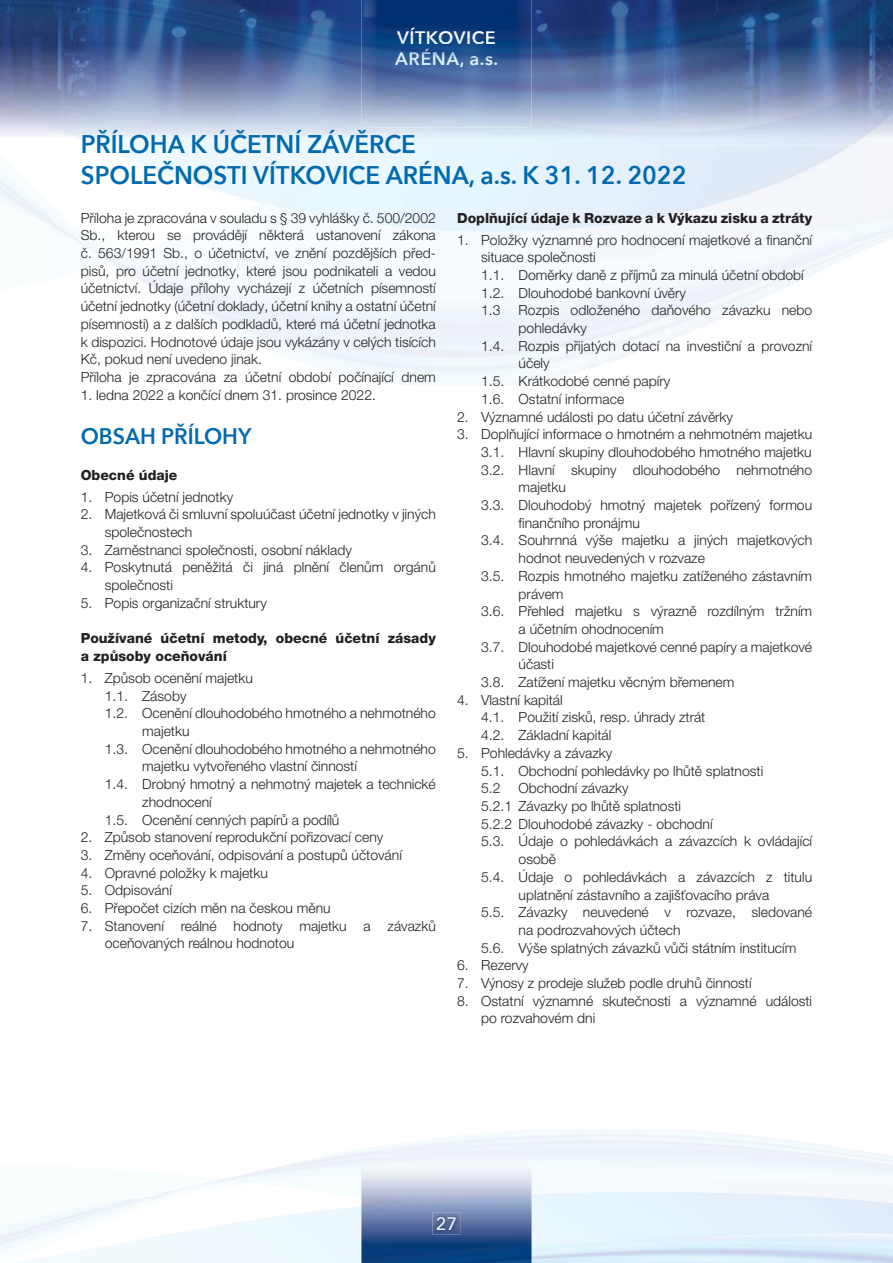
<style>
.page{position:relative;width:893px;height:1263px;background:#fff}
.page>*{position:absolute;margin:0;border:0;box-sizing:border-box;transform-origin:0 0}
.t1{font:600 25.5px/30.6px "Avenir Next";color:#006ab0;scale:.95 1}
.t2{font:600 22.5px "Avenir Next";color:#006ab0;scale:.95 1}
.t3{font:600 18px/21.6px "Avenir Next";letter-spacing:.03em;color:#f8fcff}
.t4{font:500 18px "Avenir Next";color:#ecf8fe}
.t5{font:300 13.95px/17.7px "Helvetica Neue LT Pro";color:#231f20}
.t6{font:800 13.95px/17.7px "Helvetica Neue LT Pro";color:#231f20}
.s1{color:#f7fcfd}
.s2{color:#d6ebf9}
.s3{color:#d8edfa}
.s4{color:#cfdcf1}
.s5{color:#dbf0fc}
.s6{color:#cfdef2}
.s7{color:#ddf2fd}
.s8{color:#def2fd}
</style>
<div class="page">
<img style="left:480px;top:0;width:413px;height:145px">
<img style="left:0;top:0;width:372px;height:145px">
<img style="left:361px;top:0;width:170px;height:128px">
<img style="left:397px;top:27px;width:99px;height:17px">
<img style="left:395px;top:49px;width:102px;height:18px">
<img style="left:361px;top:1157px;width:170px;height:106px">
<img style="left:432px;top:1212px;width:28px;height:22px">
<img style="left:437px;top:1217px;width:19px;height:13px">
<p class="t3" style="left:395px;top:27px;width:105px">VÍ<span class="s1">TK</span>OVICE<br><span class="s2">AR</span><span class="s3">ÉN</span><span class="s4">A</span><span class="s5">,</span> <span class="s6">a</span><span class="s7">.s</span><span class="s8">.</span></p>
<h1 class="t1" style="left:81px;top:130px;width:639px">PŘÍLOHA K ÚČETNÍ ZÁVĚRCE<br>SPOLEČNOSTI VÍTKOVICE ARÉNA, a.s. K 31. 12. 2022</h1>
<p class="t5" style="left:81px;top:210px;width:357px">Příloha je zpracována v souladu s § 39 vyhlášky č. 500/2002<br>Sb., kterou se provádějí některá ustanovení zákona č. 563/1991 Sb., o účetnictví, ve znění pozdějších před&shy;pisů, pro účetní jednotky, které jsou podnikateli a vedou účetnictví. Údaje přílohy vycházejí z účetních písemností účetní jednotky (účetní doklady, účetní knihy a ostatní účetní písemnosti) a z dalších podkladů, které má účetní jednotka k dispozici. Hodnotové údaje jsou vykázány v celých tisících Kč, pokud není uvedeno jinak.<br>Příloha je zpracována za účetní období počínající dnem</p>
<p class="t5" style="left:81px;top:387px;width:297px">1. ledna 2022 a končící dnem 31. prosince 2022.</p>
<h2 class="t2" style="left:81px;top:422px;width:181px">OBSAH PŘÍLOHY</h2>
<p class="t6" style="left:81px;top:467px;width:98px">Obecné údaje</p>
<p class="t5" style="left:81px;top:490px;width:154px">1. Popis účetní jednotky</p>
<p class="t5" style="left:105px;top:507px;width:333px;text-indent:-24px">2. Majetková či smluvní spoluúčast účetní jednotky v jiných společnostech</p>
<p class="t5" style="left:81px;top:543px;width:272px">3. Zaměstnanci společnosti, osobní náklady</p>
<p class="t5" style="left:105px;top:560px;width:333px;text-indent:-24px">4. Poskytnutá peněžitá či jiná plnění členům orgánů společnosti</p>
<p class="t5" style="left:81px;top:596px;width:188px">5. Popis organizační struktury</p>
<p class="t6" style="left:81px;top:631px;width:357px">Používané účetní metody, obecné účetní zásady a způsoby oceňování</p>
<p class="t5" style="left:81px;top:671px;width:174px">1. Způsob ocenění majetku</p>
<p class="t5" style="left:105px;top:688px;width:83px">1.1. Zásoby</p>
<p class="t5" style="left:105px;top:706px;width:333px">1.2. Ocenění dlouhodobého hmotného a nehmotného</p>
<p class="t5" style="left:142px;top:724px;width:49px">majetku</p>
<p class="t5" style="left:105px;top:742px;width:333px">1.3. Ocenění dlouhodobého hmotného a nehmotného</p>
<p class="t5" style="left:142px;top:759px;width:216px">majetku vytvořeného vlastní činností</p>
<p class="t5" style="left:105px;top:777px;width:333px">1.4. Drobný hmotný a nehmotný majetek a technické</p>
<p class="t5" style="left:142px;top:795px;width:71px">zhodnocení</p>
<p class="t5" style="left:105px;top:812px;width:236px">1.5. Ocenění cenných papírů a podílů</p>
<p class="t5" style="left:81px;top:830px;width:304px">2. Způsob stanovení reprodukční pořizovací ceny</p>
<p class="t5" style="left:81px;top:848px;width:323px">3. Změny oceňování, odpisování a postupů účtování</p>
<p class="t5" style="left:81px;top:865px;width:189px">4. Opravné položky k majetku</p>
<p class="t5" style="left:81px;top:883px;width:93px">5. Odpisování</p>
<p class="t5" style="left:81px;top:901px;width:251px">6. Přepočet cizích měn na českou měnu</p>
<p class="t5" style="left:105px;top:919px;width:333px;text-indent:-24px">7. Stanovení reálné hodnoty majetku a závazků oceňovaných reálnou hodnotou</p>
<p class="t6" style="left:457px;top:210px;width:357px">Doplňující údaje k Rozvaze a k Výkazu zisku a ztráty</p>
<p class="t5" style="left:481px;top:232px;width:333px;text-indent:-24px">1. Položky významné pro hodnocení majetkové a finanční situace společnosti<br>1.1. Doměrky daně z příjmů za minulá účetní období<br>1.2. Dlouhodobé bankovní úvěry<br>1.3</p>
<p class="t5" style="left:519px;top:303px;width:295px">Rozpis odloženého daňového závazku nebo</p>
<p class="t5" style="left:519px;top:321px;width:70px">pohledávky</p>
<p class="t5" style="left:481px;top:339px;width:333px">1.4. Rozpis přijatých dotací na investiční a provozní</p>
<p class="t5" style="left:519px;top:356px;width:33px">účely</p>
<p class="t5" style="left:481px;top:374px;width:191px">1.5. Krátkodobé cenné papíry</p>
<p class="t5" style="left:481px;top:392px;width:145px">1.6. Ostatní informace</p>
<p class="t5" style="left:457px;top:409px;width:277px">2. Významné události po datu účetní závěrky</p>
<p class="t5" style="left:457px;top:427px;width:357px">3. Doplňující informace o hmotném a nehmotném majetku</p>
<p class="t5" style="left:481px;top:445px;width:332px">3.1. Hlavní skupiny dlouhodobého hmotného majetku</p>
<p class="t5" style="left:481px;top:463px;width:333px">3.2. Hlavní skupiny dlouhodobého nehmotného</p>
<p class="t5" style="left:519px;top:480px;width:49px">majetku</p>
<p class="t5" style="left:481px;top:498px;width:333px">3.3. Dlouhodobý hmotný majetek pořízený formou</p>
<p class="t5" style="left:519px;top:516px;width:123px">finančního pronájmu</p>
<p class="t5" style="left:481px;top:533px;width:333px">3.4. Souhrnná výše majetku a jiných majetkových</p>
<p class="t5" style="left:519px;top:551px;width:188px">hodnot neuvedených v rozvaze</p>
<p class="t5" style="left:481px;top:569px;width:333px">3.5. Rozpis hmotného majetku zatíženého zástavním</p>
<p class="t5" style="left:519px;top:586px;width:46px">právem</p>
<p class="t5" style="left:481px;top:604px;width:333px">3.6. Přehled majetku s výrazně rozdílným tržním</p>
<p class="t5" style="left:519px;top:622px;width:147px">a účetním ohodnocením</p>
<p class="t5" style="left:481px;top:640px;width:333px">3.7. Dlouhodobé majetkové cenné papíry a majetkové</p>
<p class="t5" style="left:519px;top:657px;width:37px">účasti</p>
<p class="t5" style="left:481px;top:675px;width:255px">3.8. Zatížení majetku věcným břemenem</p>
<p class="t5" style="left:481px;top:693px;width:226px;text-indent:-24px">4. Vlastní kapitál<br>4.1. Použití zisků, resp. úhrady ztrát<br>4.2. Základní kapitál</p>
<p class="t5" style="left:481px;top:746px;width:284px;text-indent:-24px">5. Pohledávky a závazky<br>5.1. Obchodní pohledávky po lhůtě splatnosti<br>5.2</p>
<p class="t5" style="left:519px;top:781px;width:112px">Obchodní závazky</p>
<p class="t5" style="left:481px;top:799px;width:202px">5.2.1 Závazky po lhůtě splatnosti</p>
<p class="t5" style="left:481px;top:817px;width:233px">5.2.2 Dlouhodobé závazky - obchodní</p>
<p class="t5" style="left:481px;top:834px;width:333px">5.3. Údaje o pohledávkách a závazcích k ovládající</p>
<p class="t5" style="left:519px;top:852px;width:39px">osobě</p>
<p class="t5" style="left:481px;top:870px;width:333px">5.4. Údaje o pohledávkách a závazcích z titulu</p>
<p class="t5" style="left:519px;top:887px;width:252px">uplatnění zástavního a zajišťovacího práva</p>
<p class="t5" style="left:481px;top:905px;width:333px">5.5. Závazky neuvedené v rozvaze, sledované</p>
<p class="t5" style="left:519px;top:923px;width:164px">na podrozvahových účtech</p>
<p class="t5" style="left:481px;top:940px;width:317px">5.6. Výše splatných závazků vůči státním institucím</p>
<p class="t5" style="left:457px;top:958px;width:73px">6. Rezervy</p>
<p class="t5" style="left:457px;top:976px;width:296px">7. Výnosy z prodeje služeb podle druhů činností</p>
<p class="t5" style="left:481px;top:994px;width:333px;text-indent:-24px">8. Ostatní významné skutečnosti a významné události po rozvahovém dni</p>
<p class="t4" style="left:436px;top:1212px;width:23px">27</p>
</div>
